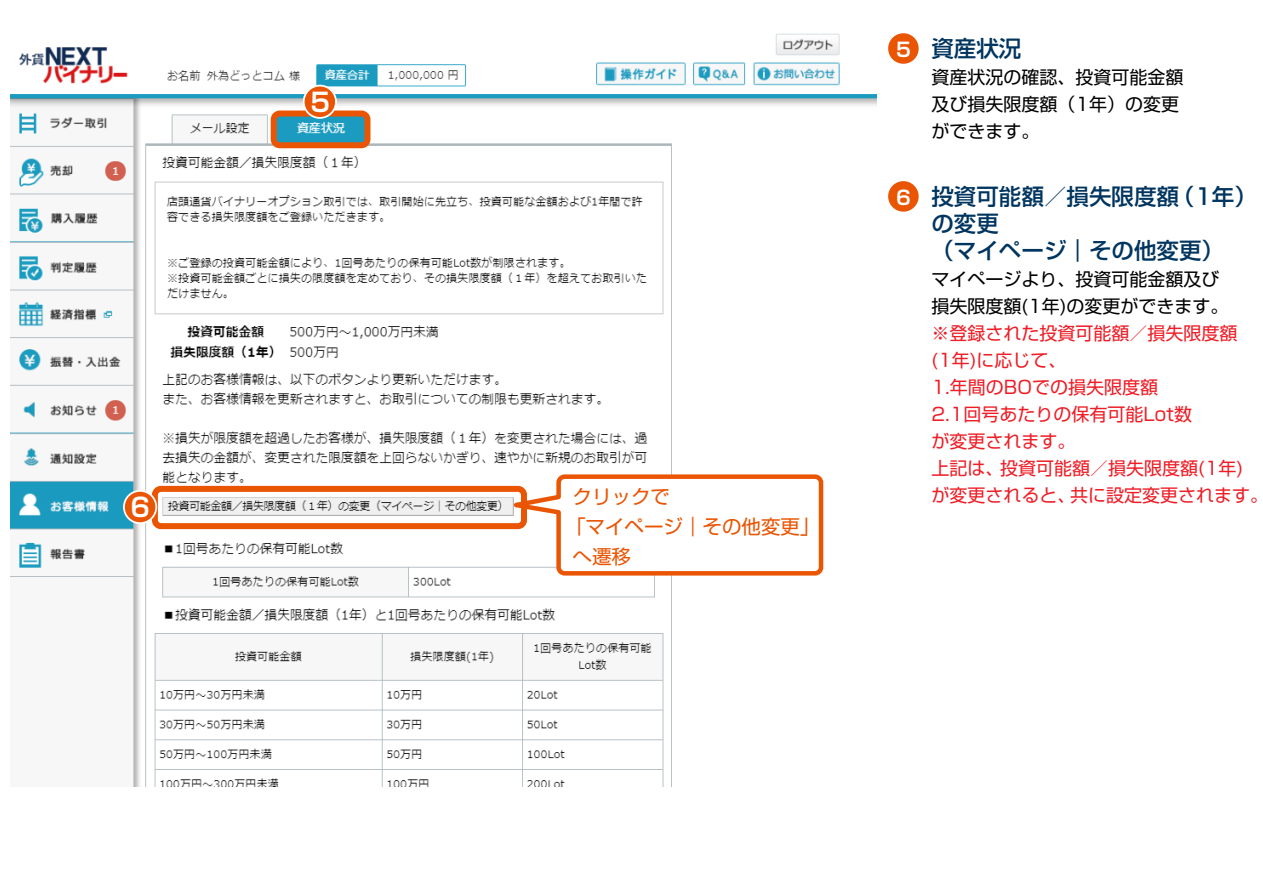
<style>
.page{position:relative;width:1263px;height:893px;background:#fff}
.page>*{position:absolute;margin:0;border:0;box-sizing:border-box;transform-origin:0 0}
.t1{font:700 25.8px "Shin Go Pro De";color:#fff}
.t2{font:500 22.5px/27px "Shin Go Pro";color:#003560}
.t3{font:19.5px "Shin Go Pro";color:#ea5504}
.t4{font:18px/27px "Shin Go Pro";color:#ee1d26}
.t5{font:18px/27px "Shin Go Pro";color:#000}
.s1{font-family:"Shin Go Pro De";font-weight:700;font-size:19.5px;color:#fff}
</style>
<div class="page">
<img style="left:11px;top:33px;width:865px;height:754px">
<svg style="left:888px;top:33px;width:31px;height:31px"></svg>
<svg style="left:888px;top:181px;width:31px;height:31px"></svg>
<div style="left:271px;top:111px;width:99px;height:37px;border:6px solid #ea5504;border-radius:6px"></div>
<div style="left:152px;top:486px;width:375px;height:43px;border:6px solid #ea5504;border-radius:6px"></div>
<svg style="left:303px;top:85px;width:34px;height:34px"></svg>
<svg style="left:123px;top:490px;width:34px;height:34px"></svg>
<svg style="left:490px;top:472px;width:335px;height:106px"></svg>
<h1 class="t1" style="left:310px;top:81px;width:21px">5</h1>
<h1 class="t1" style="left:131px;top:486px;width:21px">6</h1>
<p class="t3" style="left:572px;top:480px;width:99px">クリックで</p>
<p class="t3" style="left:566px;top:510px;width:255px">「マイページ｜その他変更」</p>
<p class="t3" style="left:572px;top:540px;width:60px">へ遷移</p>
<p class="t2" style="left:896px;top:32px;width:127px"><span class="s1">5</span> 資産状況</p>
<p class="t5" style="left:931px;top:61px;width:253px">資産状況の確認、投資可能金額及び損失限度額（1年）の変更ができます。</p>
<p class="t2" style="left:931px;top:180px;width:327px;text-indent:-35px"><span class="s1">6</span> 投資可能額／損失限度額（1年）の変更<br>（マイページ｜その他変更）</p>
<p class="t5" style="left:931px;top:263px;width:298px">マイページより、投資可能金額及び損失限度額(1年)の変更ができます。</p>
<p class="t4" style="left:931px;top:317px;width:338px">※登録された投資可能額／損失限度額<br>(1年)に応じて、<br>1.年間のBOでの損失限度額<br>2.1回号あたりの保有可能Lot数<br>が変更されます。<br>上記は、投資可能額／損失限度額(1年)<br>が変更されると、共に設定変更されます。</p>
</div>
